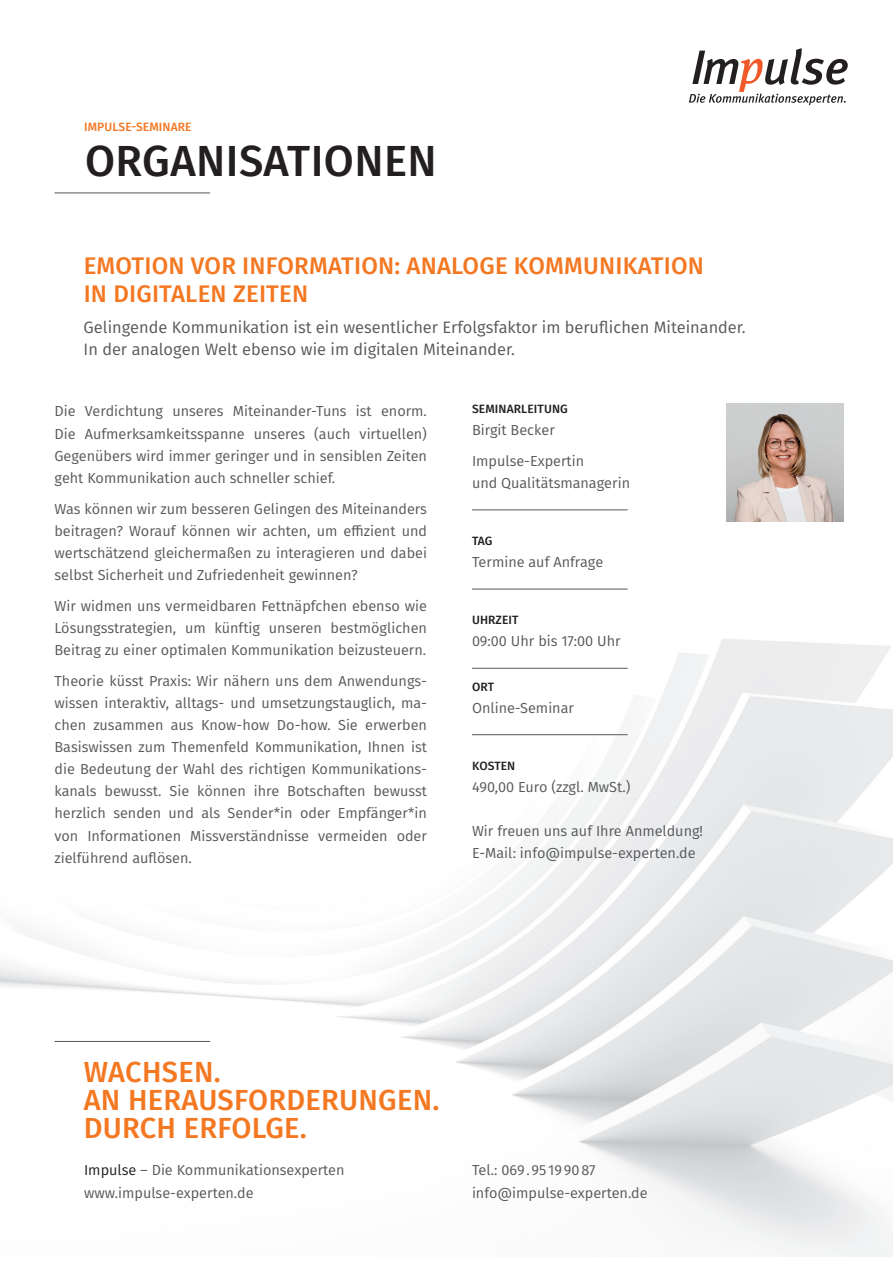
<style>
.page{position:relative;width:893px;height:1263px;background:#fff}
.page>*{position:absolute;margin:0;border:0;box-sizing:border-box;transform-origin:0 0}
.t1{font:500 43.5px "Fira Sans";letter-spacing:.01em;color:#231f20}
.t2{font:500 29.1px/27.8px "Fira Sans";letter-spacing:.01em;color:#f47721}
.t3{font:500 24px/27.8px "Fira Sans";letter-spacing:.01em;color:#f47721}
.t4{font:16.5px/22.2px "Fira Sans";color:#57585a}
.t5{font:14.55px/22.2px "Fira Sans";color:#57585a;text-align:justify}
.t6{font:500 12px "Fira Sans";letter-spacing:.01em;color:#231f20}
.t7{font:500 12px "Fira Sans";letter-spacing:.01em;color:#f47721}
.s1{color:#231f20}
</style>
<div class="page">
<svg style="left:689px;top:48px;width:159px;height:57px"></svg>
<hr style="left:54px;top:1041px;width:156px;height:1px;background:#57585a">
<hr style="left:54px;top:193px;width:156px;height:1px;background:#57585a">
<hr style="left:472px;top:510px;width:156px;height:1px;background:#57585a">
<hr style="left:472px;top:589px;width:156px;height:1px;background:#57585a">
<hr style="left:472px;top:668px;width:156px;height:1px;background:#57585a">
<hr style="left:472px;top:734px;width:156px;height:1px;background:#57585a">
<img style="left:726px;top:404px;width:118px;height:117px">
<p class="t7" style="left:84px;top:117px;width:109px">IMPULSE-SEMINARE</p>
<h1 class="t1" style="left:85px;top:126px;width:353px">ORGANISATIONEN</h1>
<h3 class="t3" style="left:84px;top:251px;width:622px">EMOTION VOR INFORMATION: ANALOGE KOMMUNIKATION<br>IN DIGITALEN ZEITEN</h3>
<p class="t4" style="left:84px;top:315px;width:664px">Gelingende Kommunikation ist ein wesentlicher Erfolgsfaktor im beruflichen Miteinander.<br>In der analogen Welt ebenso wie im digitalen Miteinander.</p>
<p class="t5" style="left:54px;top:400px;width:374px">Die Verdichtung unseres Miteinander-Tuns ist enorm.<br>Die Aufmerksamkeitsspanne unseres (auch virtuellen)<br>Gegenübers wird immer geringer und in sensiblen Zeiten geht Kommunikation auch schneller schief.</p>
<p class="t5" style="left:54px;top:497px;width:374px">Was können wir zum besseren Gelingen des Miteinanders beitragen? Worauf können wir achten, um effizient und wertschätzend gleichermaßen zu interagieren und dabei selbst Sicherheit und Zufriedenheit gewinnen?</p>
<p class="t5" style="left:54px;top:594px;width:374px">Wir widmen uns vermeidbaren Fettnäpfchen ebenso wie Lösungsstrategien, um künftig unseren bestmöglichen Beitrag zu einer optimalen Kommunikation beizusteuern.</p>
<p class="t5" style="left:54px;top:669px;width:374px">Theorie küsst Praxis: Wir nähern uns dem Anwendungs&shy;wissen interaktiv, alltags- und umsetzungstauglich, ma&shy;chen zusammen aus Know-how Do-how. Sie erwerben Basiswissen zum Themenfeld Kommunikation, Ihnen ist die Bedeutung der Wahl des richtigen Kommunikations&shy;kanals bewusst. Sie können ihre Botschaften bewusst herzlich senden und als Sender*in oder Empfänger*in von Informationen Missverständnisse vermeiden oder zielführend auflösen.</p>
<p class="t6" style="left:472px;top:399px;width:97px">SEMINARLEITUNG</p>
<p class="t5" style="left:472px;top:414px;width:114px;line-height:30.6px">Birgit Becker<br>Impulse-Expertin</p>
<p class="t5" style="left:472px;top:471px;width:160px">und Qualitätsmanagerin</p>
<p class="t6" style="left:472px;top:531px;width:22px">TAG</p>
<p class="t5" style="left:472px;top:551px;width:133px">Termine auf Anfrage</p>
<p class="t6" style="left:472px;top:610px;width:48px">UHRZEIT</p>
<p class="t5" style="left:472px;top:630px;width:150px">09:00 Uhr bis 17:00 Uhr</p>
<p class="t6" style="left:472px;top:677px;width:23px">ORT</p>
<p class="t5" style="left:472px;top:696px;width:104px">Online-Seminar</p>
<p class="t6" style="left:472px;top:756px;width:45px">KOSTEN</p>
<p class="t5" style="left:472px;top:775px;width:160px">490,00 Euro (zzgl. MwSt.)</p>
<p class="t5" style="left:472px;top:820px;width:233px">Wir freuen uns auf Ihre Anmeldung!<br>E-Mail: info@impulse-experten.de</p>
<h2 class="t2" style="left:84px;top:1057px;width:357px">WACHSEN.<br>AN HERAUSFORDERUNGEN.<br>DURCH ERFOLGE.</h2>
<p class="t5" style="left:84px;top:1159px;width:262px"><span class="s1">Impulse</span> – Die Kommunikationsexperten www.impulse-experten.de</p>
<p class="t5" style="left:472px;top:1159px;width:177px">Tel.: 069.95 199087 info@impulse-experten.de</p>
</div>
